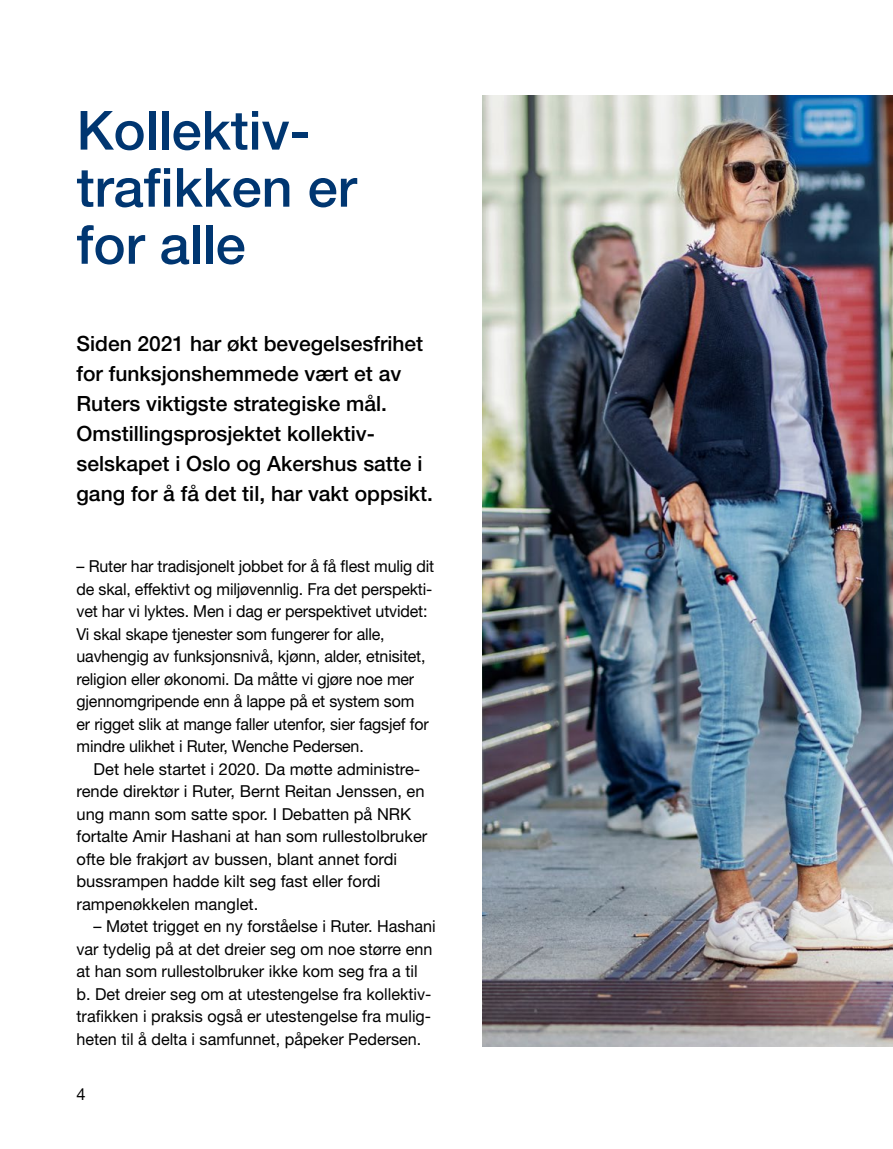
<style>
.page{position:relative;width:893px;height:1149px;background:#fff}
.page>*{position:absolute;margin:0;border:0;box-sizing:border-box;transform-origin:0 0}
.t1{font:500 54px/57px "Helvetica Neue LT Pro";color:#003671}
.t2{font:500 21px/30px "Helvetica Neue LT Pro";color:#000}
.t3{font:16.5px/22.5px "Helvetica Neue LT Pro";color:#000}
</style>
<div class="page">
<img style="left:483px;top:96px;width:410px;height:949px">
<h1 class="t1" style="left:77px;top:101px;width:282px">Kollektiv‑ trafikken er for alle</h1>
<p class="t2" style="left:77px;top:328px;width:358px">Siden 2021 har økt bevegelsesfrihet for funksjonshemmede vært et av Ruters viktigste strategiske mål.<br>Omstillingsprosjektet kollektiv&shy;selskapet i Oslo og Akershus satte i gang for å få det til, har vakt oppsikt.</p>
<p class="t3" style="left:77px;top:554px;width:359px">– Ruter har tradisjonelt jobbet for å få flest mulig dit de skal, effektivt og miljøvennlig. Fra det perspekti&shy;vet har vi lyktes. Men i dag er perspektivet utvidet:<br>Vi skal skape tjenester som fungerer for alle, uavhengig av funksjonsnivå, kjønn, alder, etnisitet, religion eller økonomi. Da måtte vi gjøre noe mer gjennomgripende enn å lappe på et system som<br>er rigget slik at mange faller utenfor, sier fagsjef for mindre ulikhet i Ruter, Wenche Pedersen.</p>
<p class="t3" style="left:77px;top:756px;width:352px;text-indent:17px">Det hele startet i 2020. Da møtte administre&shy;rende direktør i Ruter, Bernt Reitan Jenssen, en ung mann som satte spor. I Debatten på NRK fortalte Amir Hashani at han som rullestolbruker ofte ble frakjørt av bussen, blant annet fordi bussrampen hadde kilt seg fast eller fordi rampenøkkelen manglet.</p>
<p class="t3" style="left:77px;top:914px;width:361px;text-indent:17px">– Møtet trigget en ny forståelse i Ruter. Hashani var tydelig på at det dreier seg om noe større enn at han som rullestolbruker ikke kom seg fra a til b. Det dreier seg om at utestengelse fra kollektiv&shy;trafikken i praksis også er utestengelse fra mulig&shy;heten til å delta i samfunnet, påpeker Pedersen.</p>
<p class="t3" style="left:77px;top:1081px;width:11px">4</p>
</div>
